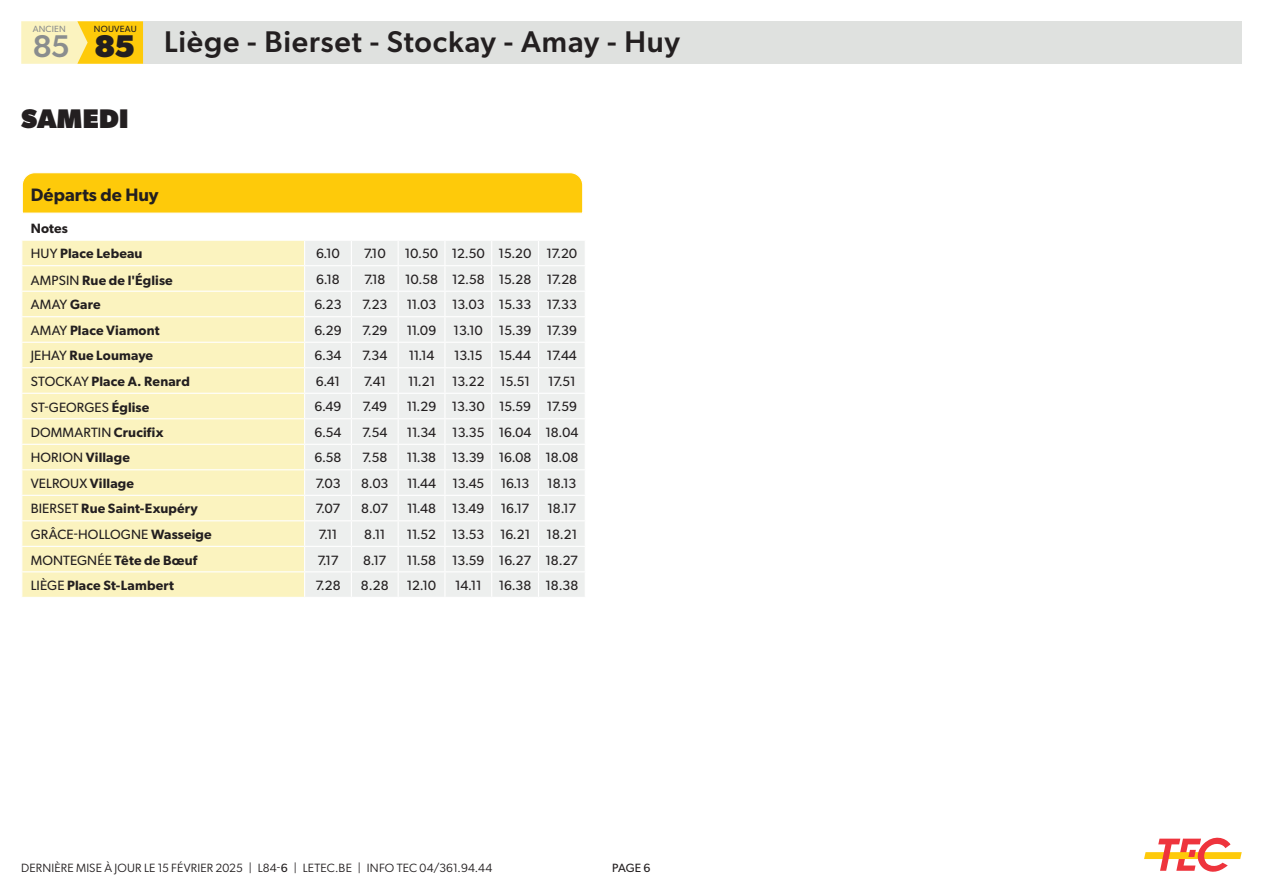
<style>
.page{position:relative;width:1263px;height:893px;background:#fff}
.page>*{position:absolute;margin:0;border:0;box-sizing:border-box;transform-origin:0 0}
.t1{font:500 31.5px "Gibson";color:#8a8d8e}
.t2{font:700 31.5px "Gibson";color:#231f20}
.t3{font:500 30px "Gibson";letter-spacing:.025em;color:#231f20}
.t4{font:800 27px "Gibson";letter-spacing:.01em;color:#231f20}
.t5{font:600 18px "Gibson";color:#231f20}
.t6{font:13.5px "Gibson";color:#231f20}
.t7{font:600 13.5px "Gibson";letter-spacing:.01em;color:#231f20}
.t8{font:12px "Gibson";letter-spacing:.01em;color:#231f20}
.t9{font:12px "Gibson";color:#231f20}
.t10{font:9px "Gibson";letter-spacing:.025em;color:#231f20}
.t11{font:9px "Gibson";letter-spacing:.025em;color:#8a8d8e}
.s1{font-weight:400}
.s2{font-weight:600}
.s3{font-style:inherit}
</style>
<div class="page">
<div style="left:143px;top:21px;width:1099px;height:43px;background:#dfe1df"></div>
<div style="left:77px;top:21px;width:66px;height:43px;background:#feca0a"></div>
<svg style="left:21px;top:21px;width:67px;height:43px"></svg>
<svg style="left:1144px;top:837px;width:98px;height:35px"></svg>
<svg style="left:22px;top:172px;width:563px;height:425px"></svg>
<p class="t11" style="left:33px;top:23px;width:35px">ANCIEN</p>
<p class="t10" style="left:94px;top:23px;width:44px">NOUVEAU</p>
<h1 class="t2" style="left:95px;top:24px;width:42px">85</h1>
<h1 class="t1" style="left:33px;top:24px;width:38px">85</h1>
<p class="t4" style="left:21px;top:99px;width:109px">SAMEDI</p>
<h2 class="t3" style="left:164px;top:20px;width:517px">Liège - Bierset - Stockay - Amay - Huy</h2>
<p class="t5" style="left:31px;top:182px;width:130px">Départs de Huy</p>
<p class="t7" style="left:31px;top:219px;width:39px">Notes</p>
<p class="t7" style="left:31px;top:244px;width:113px"><span class="s1">HUY</span> Place Lebeau</p>
<p class="t6" style="left:316px;top:244px;width:25px">6.10</p>
<p class="t6" style="left:364px;top:244px;width:24px">7.10</p>
<p class="t6" style="left:405px;top:244px;width:35px">10.50</p>
<p class="t6" style="left:452px;top:244px;width:35px">12.50</p>
<p class="t6" style="left:499px;top:244px;width:35px">15.20</p>
<p class="t6" style="left:546px;top:244px;width:32px">17.20</p>
<p class="t7" style="left:31px;top:270px;width:144px"><span class="s1">AMPSIN</span> Rue de l'Église</p>
<p class="t6" style="left:316px;top:270px;width:25px">6.18</p>
<p class="t6" style="left:364px;top:270px;width:23px">7.18</p>
<p class="t6" style="left:405px;top:270px;width:34px">10.58</p>
<p class="t6" style="left:452px;top:270px;width:34px">12.58</p>
<p class="t6" style="left:499px;top:270px;width:34px">15.28</p>
<p class="t6" style="left:547px;top:270px;width:32px">17.28</p>
<p class="t6" style="left:31px;top:295px;width:72px">AMAY <span class="s2">Gare</span></p>
<p class="t6" style="left:314px;top:295px;width:29px">6.23</p>
<p class="t6" style="left:362px;top:295px;width:27px">7.23</p>
<p class="t6" style="left:407px;top:295px;width:31px">11.03</p>
<p class="t6" style="left:452px;top:295px;width:34px">13.03</p>
<p class="t6" style="left:499px;top:295px;width:34px">15.33</p>
<p class="t6" style="left:547px;top:295px;width:32px">17.33</p>
<p class="t7" style="left:31px;top:321px;width:130px"><span class="s1">AMAY</span> Place Viamont</p>
<p class="t6" style="left:314px;top:321px;width:29px">6.29</p>
<p class="t6" style="left:362px;top:321px;width:27px">7.29</p>
<p class="t6" style="left:407px;top:321px;width:31px">11.09</p>
<p class="t6" style="left:454px;top:321px;width:31px">13.10</p>
<p class="t6" style="left:499px;top:321px;width:34px">15.39</p>
<p class="t6" style="left:547px;top:321px;width:32px">17.39</p>
<p class="t7" style="left:31px;top:346px;width:124px"><span class="s1">JEHAY</span> Rue Loumaye</p>
<p class="t6" style="left:314px;top:346px;width:28px">6.34</p>
<p class="t6" style="left:362px;top:346px;width:27px">7.34</p>
<p class="t6" style="left:409px;top:346px;width:27px">11.14</p>
<p class="t6" style="left:454px;top:346px;width:30px">13.15</p>
<p class="t6" style="left:499px;top:346px;width:33px">15.44</p>
<p class="t6" style="left:547px;top:346px;width:31px">17.44</p>
<p class="t7" style="left:31px;top:372px;width:161px"><span class="s1">STOCKAY</span> Place A. Renard</p>
<p class="t6" style="left:316px;top:372px;width:26px">6.41</p>
<p class="t6" style="left:364px;top:372px;width:24px">7.41</p>
<p class="t6" style="left:408px;top:372px;width:29px">11.21</p>
<p class="t6" style="left:452px;top:372px;width:34px">13.22</p>
<p class="t6" style="left:500px;top:372px;width:31px">15.51</p>
<p class="t6" style="left:548px;top:372px;width:29px">17.51</p>
<p class="t6" style="left:31px;top:398px;width:120px">ST-GEORGES <span class="s2">Église</span></p>
<p class="t6" style="left:315px;top:397px;width:28px">6.49</p>
<p class="t6" style="left:362px;top:397px;width:26px">7.49</p>
<p class="t6" style="left:407px;top:397px;width:31px">11.29</p>
<p class="t6" style="left:452px;top:397px;width:34px">13.30</p>
<p class="t6" style="left:499px;top:397px;width:34px">15.59</p>
<p class="t6" style="left:547px;top:397px;width:32px">17.59</p>
<p class="t6" style="left:31px;top:423px;width:134px">DOMMARTIN <span class="s2">Crucifix</span></p>
<p class="t6" style="left:315px;top:423px;width:28px">6.54</p>
<p class="t6" style="left:362px;top:423px;width:26px">7.54</p>
<p class="t6" style="left:407px;top:423px;width:31px">11.34</p>
<p class="t6" style="left:452px;top:423px;width:34px">13.35</p>
<p class="t6" style="left:499px;top:423px;width:34px">16.04</p>
<p class="t6" style="left:545px;top:423px;width:35px">18.04</p>
<p class="t7" style="left:31px;top:448px;width:101px"><span class="s1">HORION</span> Village</p>
<p class="t6" style="left:315px;top:448px;width:28px">6.58</p>
<p class="t6" style="left:362px;top:448px;width:26px">7.58</p>
<p class="t6" style="left:407px;top:448px;width:31px">11.38</p>
<p class="t6" style="left:452px;top:448px;width:34px">13.39</p>
<p class="t6" style="left:499px;top:448px;width:34px">16.08</p>
<p class="t6" style="left:545px;top:448px;width:35px">18.08</p>
<p class="t6" style="left:31px;top:474px;width:105px">VELROUX <span class="s2">Village</span></p>
<p class="t6" style="left:315px;top:474px;width:27px">7.03</p>
<p class="t6" style="left:361px;top:474px;width:29px">8.03</p>
<p class="t6" style="left:407px;top:474px;width:31px">11.44</p>
<p class="t6" style="left:452px;top:474px;width:33px">13.45</p>
<p class="t6" style="left:501px;top:474px;width:30px">16.13</p>
<p class="t6" style="left:547px;top:474px;width:31px">18.13</p>
<p class="t7" style="left:31px;top:499px;width:169px"><span class="s1">BIERSET</span> Rue Saint-Exupéry</p>
<p class="t6" style="left:316px;top:499px;width:26px">7.07</p>
<p class="t6" style="left:361px;top:499px;width:29px">8.07</p>
<p class="t6" style="left:407px;top:499px;width:31px">11.48</p>
<p class="t6" style="left:452px;top:499px;width:34px">13.49</p>
<p class="t6" style="left:501px;top:499px;width:30px">16.17</p>
<p class="t6" style="left:547px;top:499px;width:30px">18.17</p>
<p class="t6" style="left:31px;top:525px;width:183px">GRÂCE-HOLLOGNE <span class="s2">Wasseige</span></p>
<p class="t6" style="left:319px;top:525px;width:20px">7.11</p>
<p class="t6" style="left:364px;top:525px;width:23px">8.11</p>
<p class="t6" style="left:407px;top:525px;width:31px">11.52</p>
<p class="t6" style="left:452px;top:525px;width:34px">13.53</p>
<p class="t6" style="left:500px;top:525px;width:32px">16.21</p>
<p class="t6" style="left:547px;top:525px;width:32px">18.21</p>
<p class="t7" style="left:31px;top:550px;width:168px"><span class="s1">MONTEGNÉE</span> Tête de Bœuf</p>
<p class="t6" style="left:317px;top:550px;width:23px">7.17</p>
<p class="t6" style="left:363px;top:550px;width:25px">8.17</p>
<p class="t6" style="left:407px;top:550px;width:31px">11.58</p>
<p class="t6" style="left:452px;top:550px;width:34px">13.59</p>
<p class="t6" style="left:499px;top:550px;width:34px">16.27</p>
<p class="t6" style="left:545px;top:550px;width:34px">18.27</p>
<p class="t7" style="left:31px;top:576px;width:145px"><span class="s1">LIÈGE</span> Place St-Lambert</p>
<p class="t6" style="left:315px;top:576px;width:27px">7.28</p>
<p class="t6" style="left:361px;top:576px;width:29px">8.28</p>
<p class="t6" style="left:407px;top:576px;width:31px">12.10</p>
<p class="t6" style="left:455px;top:576px;width:28px">14.11</p>
<p class="t6" style="left:499px;top:576px;width:34px">16.38</p>
<p class="t6" style="left:545px;top:576px;width:34px">18.38</p>
<p class="t8" style="left:21px;top:859px;width:473px">DERNIÈRE MISE À JOUR LE 15 FÉVRIER 2025 | L84-<span class="s3">6</span> | LETEC.BE | INFO TEC 04/361.94.44</p>
<p class="t9" style="left:612px;top:859px;width:40px">PAGE 6</p>
</div>
